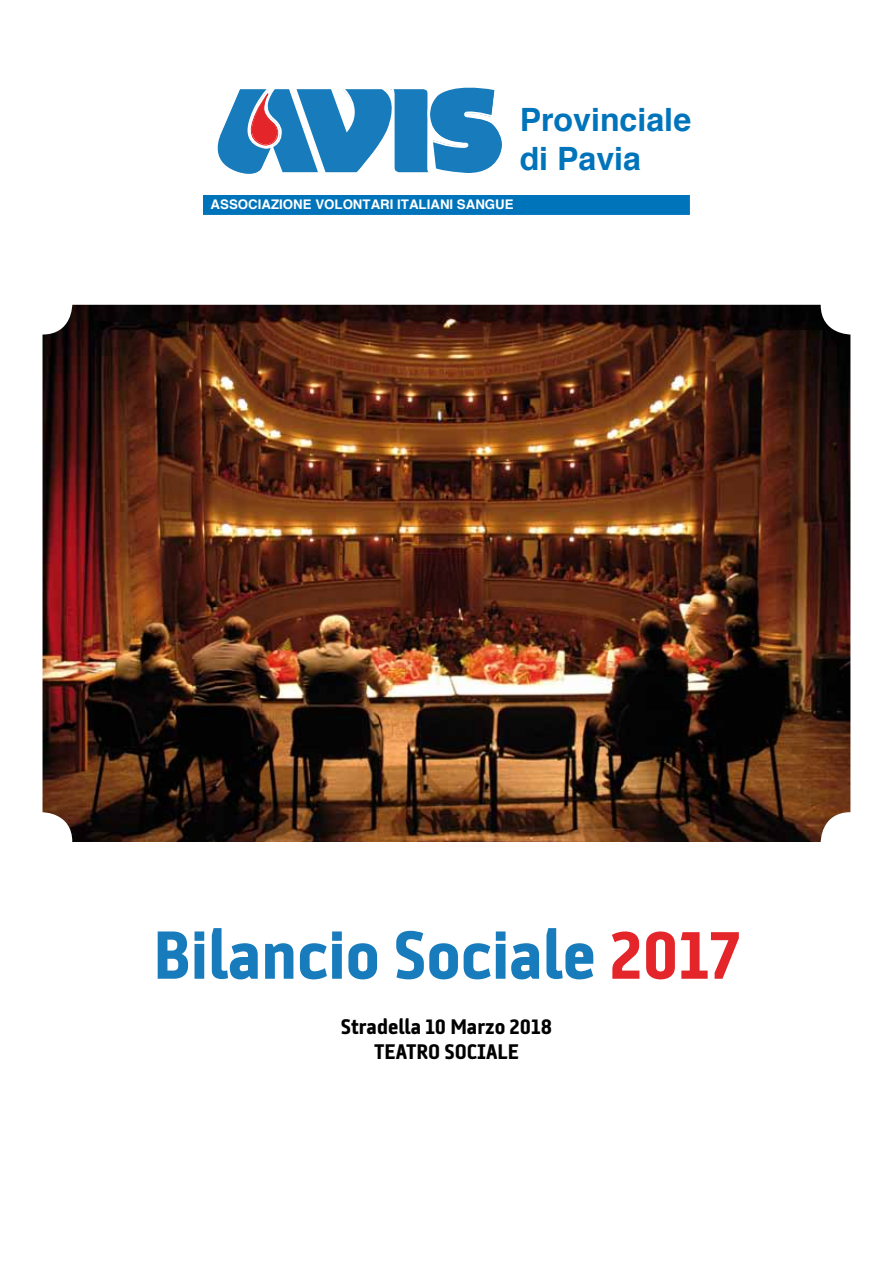
<style>
.page{position:relative;width:893px;height:1263px;background:#fff}
.page>*{position:absolute;margin:0;border:0;box-sizing:border-box;transform-origin:0 0}
.t1{font:700 67.5px "Klampenborg";color:#187cbc}
.t2{font:700 32.1px/38.5px "Helvetica";color:#0074bb}
.t3{font:700 21px/25.2px "Klampenborg";color:#000;text-align:center}
.t4{font:700 13.2px "Helvetica";color:#fff}
.s1{color:#e42529}
</style>
<div class="page">
<img style="left:43px;top:305px;width:807px;height:537px">
<div style="left:203px;top:195px;width:486px;height:19px;background:#0074bb"></div>
<div style="left:202px;top:193px;width:489px;height:23px;border:1px solid #fff"></div>
<svg style="left:217px;top:87px;width:285px;height:87px"></svg>
<h2 class="t2" style="left:520px;top:101px;width:173px">Provinciale di Pavia</h2>
<p class="t4" style="left:211px;top:194px;width:305px">ASSOCIAZIONE VOLONTARI ITALIANI SANGUE</p>
<h1 class="t1" style="left:153px;top:917px;width:588px">Bilancio Sociale <span class="s1">2017</span></h1>
<h3 class="t3" style="left:341px;top:1014px;width:213px">Stradella 10 Marzo 2018<br>TEATRO SOCIALE</h3>
</div>
